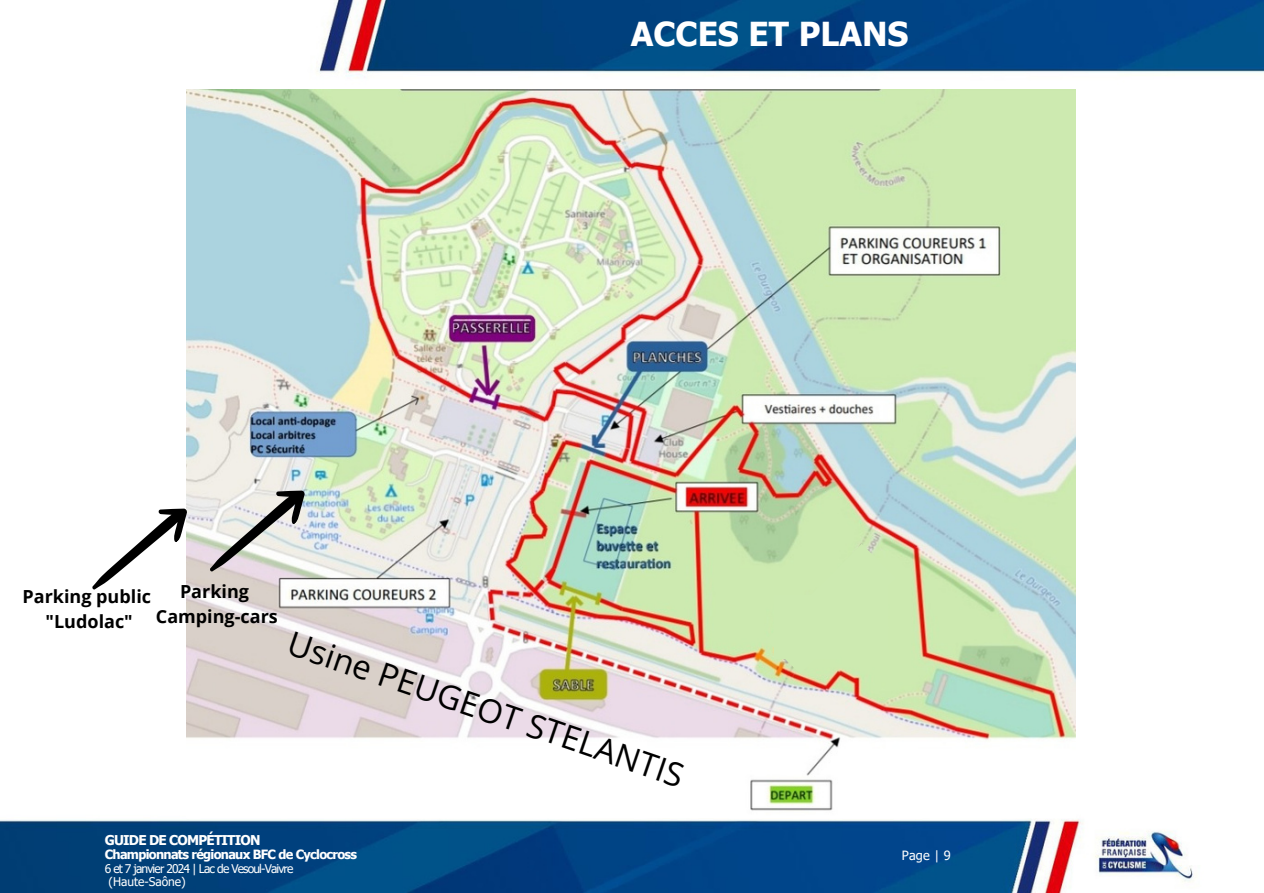
<style>
.page{position:relative;width:1264px;height:893px;background:#fff}
.page>*{position:absolute;margin:0;border:0;box-sizing:border-box;transform-origin:0 0}
.t1{font:33px "Open Sans";color:#000}
.t2{font:700 33px "Tahoma";color:#fff}
.t3{font:700 18px "Open Sans";color:#000}
.t4{font:700 13.5px "Tahoma";letter-spacing:-.055em;color:#fff}
.t5{font:700 12.75px "Tahoma";letter-spacing:-.055em;color:#fff}
.t6{font:12.75px "Tahoma";color:#fff}
.t7{font:12px "Tahoma";letter-spacing:-.07em;color:#fff}
.t8{font:12px "Tahoma";color:#fff}
</style>
<div class="page">
<img style="left:0;top:0;width:1263px;height:892px">
<img style="left:186px;top:89px;width:889px;height:728px">
<svg style="left:81px;top:477px;width:235px;height:126px"></svg>
<svg style="left:765px;top:543px;width:131px;height:130px;background:#cbe5ac"></svg>
<div style="left:822px;top:585px;width:65px;height:64px;background:#cdeab1"></div>
<div style="left:774px;top:594px;width:65px;height:64px;background:#cdeab1"></div>
<p class="t2" style="left:631px;top:13px;width:279px">ACCES ET PLANS</p>
<p class="t3" style="left:180px;top:578px;width:70px">Parking</p>
<p class="t3" style="left:156px;top:603px;width:123px">Camping-cars</p>
<p class="t3" style="left:23px;top:583px;width:130px">Parking public</p>
<p class="t3" style="left:46px;top:608px;width:89px">"Ludolac"</p>
<p class="t1" style="left:297px;top:619px;width:417px;rotate:19deg">Usine PEUGEOT STELANTIS</p>
<p class="t4" style="left:105px;top:830px;width:157px">GUIDE DE COMPÉTITION</p>
<p class="t5" style="left:105px;top:846px;width:254px">Championnats régionaux BFC de Cyclocross</p>
<p class="t7" style="left:105px;top:860px;width:190px">6 et 7 janvier 2024 | Lac de Vesoul-Vaivre</p>
<p class="t8" style="left:108px;top:873px;width:79px">(Haute-Saône)</p>
<p class="t6" style="left:901px;top:846px;width:51px">Page | 9</p>
</div>
